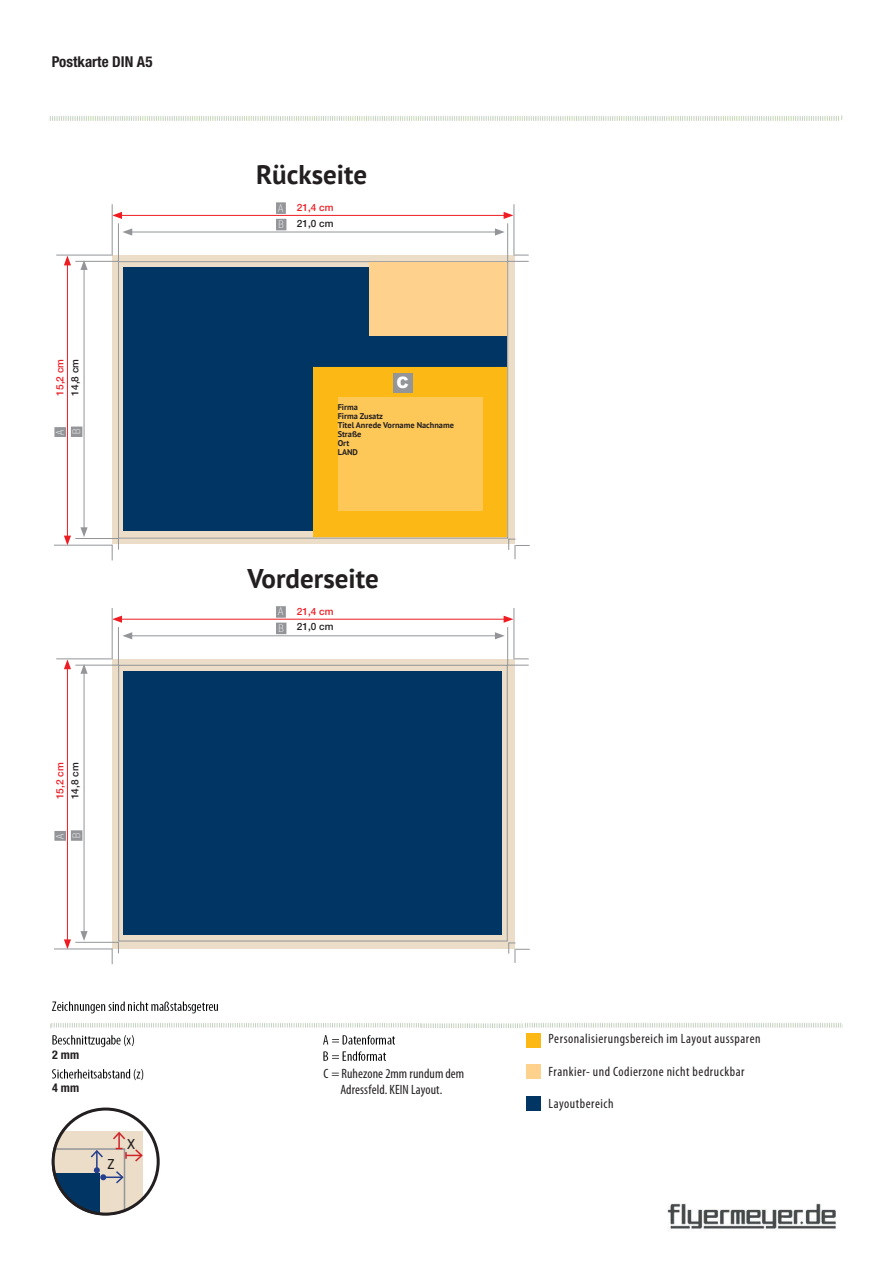
<style>
.page{position:relative;width:893px;height:1263px;background:#fff}
.page>*{position:absolute;margin:0;border:0;box-sizing:border-box;transform-origin:0 0}
.t1{font:700 27px "PT Sans";color:#231f20}
.t2{font:condensed 18px "Helvetica LT Std";color:#231f20}
.t3{font:900 15.75px "Arial";color:#fff}
.t4{font:700 condensed 15px "Helvetica Neue LT Std";color:#231f20}
.t5{font:condensed 13.5px "Myriad Pro";letter-spacing:.035em;color:#231f20}
.t6{font:condensed 13.5px/16.2px "Myriad Pro";letter-spacing:.005em;color:#231f20;text-align:center}
.t7{font:700 condensed 12px "Helvetica Neue LT Std";color:#231f20}
.t8{font:100 condensed 10.65px/16.5px "Helvetica Neue LT Std";color:#fff}
.t9{font:500 10.05px "Helvetica Neue LT Std";color:#ee1d23}
.t10{font:500 10.05px "Helvetica Neue LT Std";color:#231f20}
.t11{font:700 8.25px/9.1px "PT Sans";color:#231f20}
</style>
<div class="page">
<img style="left:49px;top:116px;width:790px;height:5px">
<img style="left:526px;top:1022px;width:315px;height:89px">
<img style="left:52px;top:683px;width:474px;height:533px">
<img style="left:667px;top:1203px;width:169px;height:26px">
<div style="left:42px;top:1049px;width:53px;height:12px;background:#fff"></div>
<div style="left:42px;top:1083px;width:53px;height:12px;background:#fff"></div>
<div style="left:53px;top:1109px;width:105px;height:105px;background:#fff;border-radius:50%"></div>
<svg style="left:53px;top:1131px;width:91px;height:83px;background:#b7b4b1"></svg>
<div style="left:52px;top:1107px;width:108px;height:108px;border:3px solid #231f20;border-radius:50%"></div>
<div style="left:526px;top:1033px;width:14px;height:14px;background:#fcb814"></div>
<div style="left:526px;top:1064px;width:14px;height:14px;background:#fed28d"></div>
<div style="left:526px;top:1096px;width:14px;height:14px;background:#003564"></div>
<div style="left:112px;top:256px;width:402px;height:288px;background:#ebddc8"></div>
<hr style="left:84px;top:268px;width:1px;height:262px;background:#939598">
<svg style="left:80px;top:260px;width:8px;height:10px"></svg>
<svg style="left:80px;top:527px;width:8px;height:10px"></svg>
<hr style="left:75px;top:261px;width:44px;height:1px;background:#939598">
<hr style="left:56px;top:255px;width:56px;height:1px;background:#939598">
<hr style="left:67px;top:263px;width:1px;height:275px;background:#ee1d23">
<svg style="left:64px;top:256px;width:7px;height:9px"></svg>
<svg style="left:64px;top:536px;width:7px;height:9px"></svg>
<hr style="left:130px;top:231px;width:367px;height:1px;background:#939598">
<svg style="left:495px;top:228px;width:10px;height:8px"></svg>
<svg style="left:123px;top:228px;width:9px;height:8px"></svg>
<hr style="left:120px;top:215px;width:386px;height:1px;background:#ee1d23">
<svg style="left:504px;top:212px;width:9px;height:7px"></svg>
<svg style="left:113px;top:212px;width:9px;height:7px"></svg>
<hr style="left:118px;top:223px;width:1px;height:39px;background:#939598">
<hr style="left:112px;top:204px;width:1px;height:52px;background:#939598">
<hr style="left:513px;top:204px;width:1px;height:52px;background:#939598">
<hr style="left:507px;top:223px;width:1px;height:39px;background:#939598">
<svg style="left:508px;top:255px;width:21px;height:7px"></svg>
<hr style="left:54px;top:545px;width:58px;height:1px;background:#939598">
<hr style="left:75px;top:538px;width:44px;height:1px;background:#939598">
<svg style="left:112px;top:539px;width:7px;height:21px"></svg>
<div style="left:276px;top:202px;width:10px;height:12px;background:#939598"></div>
<div style="left:276px;top:219px;width:10px;height:11px;background:#939598"></div>
<div style="left:54px;top:427px;width:12px;height:10px;background:#939598"></div>
<div style="left:71px;top:426px;width:11px;height:11px;background:#939598"></div>
<svg style="left:118px;top:261px;width:390px;height:278px"></svg>
<div style="left:124px;top:267px;width:383px;height:264px;background:#003564"></div>
<div style="left:369px;top:262px;width:138px;height:73px;background:#fed28d"></div>
<svg style="left:313px;top:367px;width:217px;height:192px"></svg>
<div style="left:112px;top:659px;width:402px;height:290px;background:#ebddc8"></div>
<div style="left:393px;top:373px;width:19px;height:19px;background:#939598"></div>
<hr style="left:84px;top:671px;width:1px;height:262px;background:#939598">
<svg style="left:80px;top:664px;width:8px;height:10px"></svg>
<svg style="left:80px;top:931px;width:8px;height:10px"></svg>
<hr style="left:75px;top:665px;width:44px;height:1px;background:#939598">
<hr style="left:56px;top:658px;width:56px;height:1px;background:#939598">
<hr style="left:67px;top:667px;width:1px;height:275px;background:#ee1d23">
<svg style="left:64px;top:659px;width:7px;height:10px"></svg>
<svg style="left:64px;top:939px;width:7px;height:9px"></svg>
<hr style="left:130px;top:635px;width:367px;height:1px;background:#939598">
<svg style="left:495px;top:632px;width:10px;height:7px"></svg>
<svg style="left:122px;top:632px;width:10px;height:7px"></svg>
<hr style="left:120px;top:619px;width:386px;height:1px;background:#ee1d23">
<svg style="left:504px;top:616px;width:9px;height:7px"></svg>
<svg style="left:113px;top:616px;width:9px;height:7px"></svg>
<hr style="left:118px;top:627px;width:1px;height:39px;background:#939598">
<hr style="left:112px;top:608px;width:1px;height:51px;background:#939598">
<hr style="left:513px;top:608px;width:1px;height:51px;background:#939598">
<svg style="left:514px;top:658px;width:15px;height:1px"></svg>
<hr style="left:507px;top:627px;width:1px;height:39px;background:#939598">
<svg style="left:508px;top:665px;width:21px;height:1px"></svg>
<hr style="left:54px;top:948px;width:58px;height:1px;background:#939598">
<hr style="left:75px;top:942px;width:44px;height:1px;background:#939598">
<svg style="left:112px;top:942px;width:7px;height:22px"></svg>
<div style="left:276px;top:606px;width:10px;height:12px;background:#939598"></div>
<div style="left:276px;top:623px;width:10px;height:11px;background:#939598"></div>
<div style="left:54px;top:831px;width:12px;height:10px;background:#939598"></div>
<div style="left:71px;top:830px;width:11px;height:11px;background:#939598"></div>
<svg style="left:508px;top:942px;width:22px;height:21px"></svg>
<svg style="left:118px;top:664px;width:390px;height:278px"></svg>
<div style="left:124px;top:671px;width:378px;height:264px;background:#003564"></div>
<div style="left:338px;top:398px;width:144px;height:113px;background:#fec859"></div>
<p class="t4" style="left:52px;top:52px;width:102px">Postkarte DIN A5</p>
<p class="t9" style="left:54px;top:396px;width:38px;rotate:-90deg">15,2 cm</p>
<p class="t10" style="left:69px;top:396px;width:38px;rotate:-90deg">14,8 cm</p>
<p class="t8" style="left:52px;top:435px;width:7px;rotate:-90deg">A<br>B</p>
<p class="t9" style="left:54px;top:799px;width:38px;rotate:-90deg">15,2 cm</p>
<p class="t10" style="left:69px;top:799px;width:38px;rotate:-90deg">14,8 cm</p>
<p class="t8" style="left:52px;top:839px;width:7px;rotate:-90deg">A<br>B</p>
<p class="t7" style="left:52px;top:1047px;width:28px">2 mm</p>
<p class="t7" style="left:52px;top:1080px;width:28px">4 mm</p>
<h2 class="t2" style="left:108px;top:1151px;width:9px">z</h2>
<h2 class="t2" style="left:127px;top:1131px;width:9px">x</h2>
<h1 class="t1" style="left:256px;top:157px;width:113px">Rückseite</h1>
<p class="t8" style="left:278px;top:200px;width:7px">A</p>
<p class="t9" style="left:297px;top:202px;width:38px">21,4 cm</p>
<p class="t8" style="left:279px;top:216px;width:7px">B</p>
<p class="t10" style="left:297px;top:217px;width:38px">21,0 cm</p>
<p class="t3" style="left:396px;top:371px;width:14px">C</p>
<p class="t11" style="left:338px;top:402px;width:118px">Firma<br>Firma Zusatz<br>Titel Anrede Vorname Nachname<br>Straße<br>Ort<br>LAND</p>
<h1 class="t1" style="left:247px;top:560px;width:133px">Vorderseite</h1>
<p class="t8" style="left:278px;top:603px;width:7px">A</p>
<p class="t9" style="left:297px;top:606px;width:38px">21,4 cm</p>
<p class="t8" style="left:279px;top:620px;width:7px">B</p>
<p class="t10" style="left:297px;top:621px;width:38px">21,0 cm</p>
<p class="t6" style="left:323px;top:1066px;width:142px">C = Ruhezone 2mm rundum dem<br>Adressfeld. KEIN Layout.</p>
<p class="t5" style="left:549px;top:1032px;width:214px">Personalisierungsbereich im Layout aussparen</p>
<p class="t5" style="left:549px;top:1064px;width:197px">Frankier- und Codierzone nicht bedruckbar</p>
<p class="t5" style="left:549px;top:1096px;width:66px">Layoutbereich</p>
</div>
